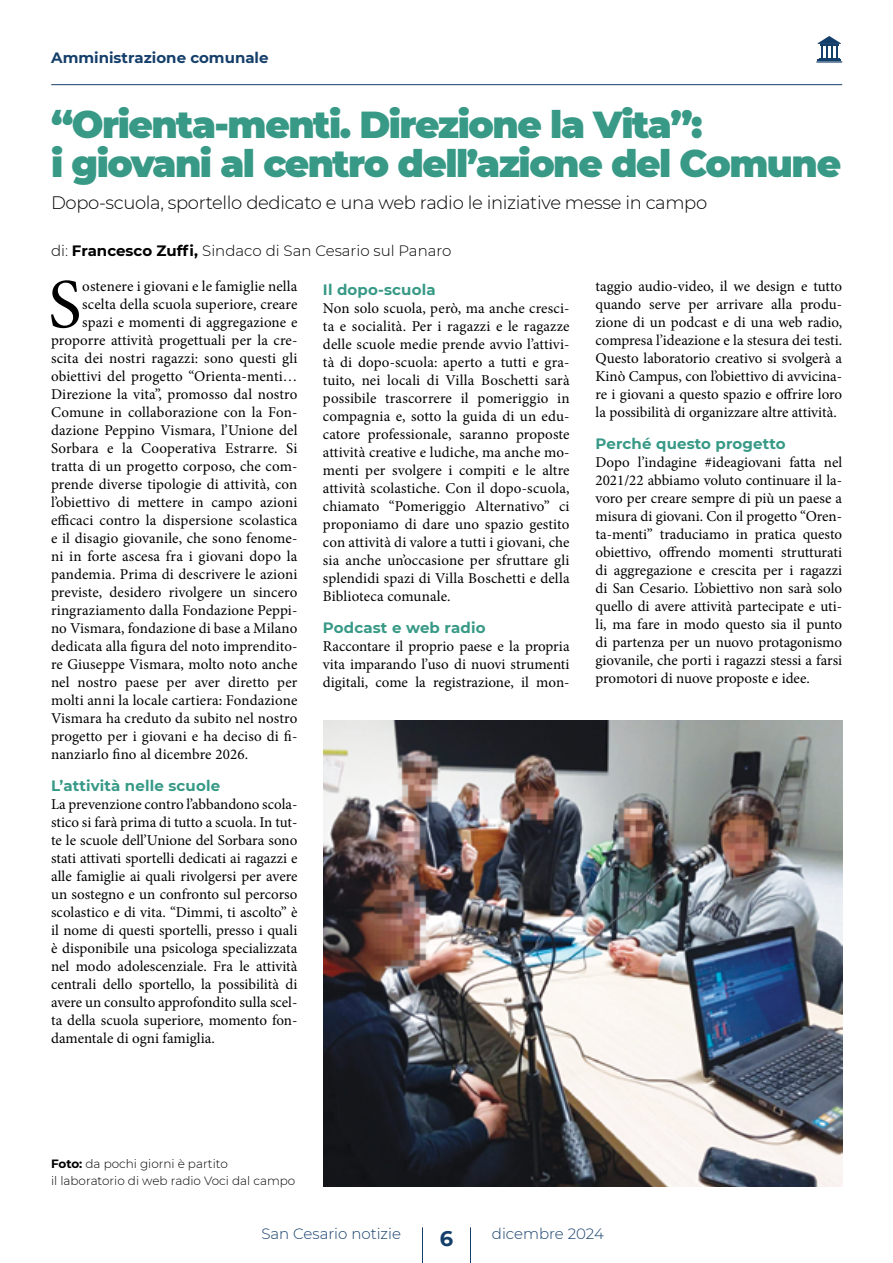
<style>
.page{position:relative;width:893px;height:1263px;background:#fff}
.page>*{position:absolute;margin:0;border:0;box-sizing:border-box;transform-origin:0 0}
.t1{font:70.35px "Minion Pro";color:#000}
.t2{font:900 37.5px/39px "Montserrat";letter-spacing:-.04em;color:#379986}
.t3{font:700 21px "Montserrat";color:#153f6b}
.t4{font:300 18px "Montserrat";letter-spacing:-.02em;color:#000}
.t5{font:15px/18px "Minion Pro";letter-spacing:.005em;color:#000;text-align:justify}
.t6{font:700 15px "Montserrat";letter-spacing:.01em;color:#379986}
.t7{font:300 15px "Montserrat";color:#000}
.t8{font:300 15px "Montserrat";color:#153f6b}
.t9{font:700 15px "Montserrat";color:#153f6b}
.t10{font:300 12px/16.5px "Montserrat";color:#000}
.s1{font-weight:700}
</style>
<div class="page">
<hr style="left:422px;top:1227px;width:1px;height:36px;background:#153f6b">
<hr style="left:470px;top:1227px;width:1px;height:36px;background:#153f6b">
<hr style="left:51px;top:84px;width:791px;height:1px;background:#153f6b">
<svg style="left:816px;top:36px;width:26px;height:27px"></svg>
<img style="left:323px;top:720px;width:519px;height:466px">
<p class="t9" style="left:51px;top:47px;width:219px">Amministrazione comunale</p>
<h2 class="t2" style="left:51px;top:102px;width:792px">“Orienta-menti. Direzione la Vita”:<br>i giovani al centro dell’azione del Comune</h2>
<p class="t4" style="left:51px;top:191px;width:658px">Dopo-scuola, sportello dedicato e una web radio le iniziative messe in campo</p>
<p class="t7" style="left:51px;top:240px;width:402px">di: <span class="s1">Francesco Zuffi,</span> Sindaco di San Cesario sul Panaro</p>
<h1 class="t1" style="left:48px;top:257px;width:35px">S</h1>
<p class="t5" style="left:82px;top:277px;width:217px">ostenere i giovani e le famiglie nella</p>
<p class="t5" style="left:82px;top:295px;width:217px">scelta della scuola superiore, creare</p>
<p class="t5" style="left:82px;top:313px;width:217px">spazi e momenti di aggregazione e</p>
<p class="t5" style="left:51px;top:331px;width:248px">proporre attività progettuali per la cre-</p>
<p class="t5" style="left:51px;top:349px;width:248px">scita dei nostri ragazzi: sono questi gli</p>
<p class="t5" style="left:51px;top:367px;width:248px">obiettivi del progetto “Orienta-menti…</p>
<p class="t5" style="left:51px;top:385px;width:248px">Direzione la vita”, promosso dal nostro</p>
<p class="t5" style="left:51px;top:403px;width:248px">Comune in collaborazione con la Fon-</p>
<p class="t5" style="left:51px;top:421px;width:248px">dazione Peppino Vismara, l’Unione del</p>
<p class="t5" style="left:51px;top:439px;width:248px">Sorbara e la Cooperativa Estrarre. Si</p>
<p class="t5" style="left:51px;top:457px;width:248px">tratta di un progetto corposo, che com-</p>
<p class="t5" style="left:51px;top:475px;width:248px">prende diverse tipologie di attività, con</p>
<p class="t5" style="left:51px;top:493px;width:248px">l’obiettivo di mettere in campo azioni</p>
<p class="t5" style="left:51px;top:511px;width:248px">efficaci contro la dispersione scolastica</p>
<p class="t5" style="left:51px;top:529px;width:248px">e il disagio giovanile, che sono fenome-</p>
<p class="t5" style="left:51px;top:547px;width:248px">ni in forte ascesa fra i giovani dopo la</p>
<p class="t5" style="left:51px;top:565px;width:248px">pandemia. Prima di descrivere le azioni</p>
<p class="t5" style="left:51px;top:583px;width:248px">previste, desidero rivolgere un sincero</p>
<p class="t5" style="left:51px;top:601px;width:248px">ringraziamento dalla Fondazione Peppi-</p>
<p class="t5" style="left:51px;top:619px;width:248px">no Vismara, fondazione di base a Milano</p>
<p class="t5" style="left:51px;top:637px;width:248px">dedicata alla figura del noto imprendito-</p>
<p class="t5" style="left:51px;top:655px;width:248px">re Giuseppe Vismara, molto noto anche</p>
<p class="t5" style="left:51px;top:673px;width:248px">nel nostro paese per aver diretto per</p>
<p class="t5" style="left:51px;top:691px;width:248px">molti anni la locale cartiera: Fondazione</p>
<p class="t5" style="left:51px;top:709px;width:248px">Vismara ha creduto da subito nel nostro</p>
<p class="t5" style="left:51px;top:727px;width:248px">progetto per i giovani e ha deciso di fi-</p>
<p class="t5" style="left:51px;top:745px;width:199px">nanziarlo fino al dicembre 2026.</p>
<p class="t6" style="left:51px;top:775px;width:171px">L’attività nelle scuole</p>
<p class="t5" style="left:51px;top:795px;width:248px">La prevenzione contro l’abbandono scola&shy;stico si farà prima di tutto a scuola. In tut&shy;te le scuole dell’Unione del Sorbara sono stati attivati sportelli dedicati ai ragazzi e alle famiglie ai quali rivolgersi per avere un sostegno e un confronto sul percorso scolastico e di vita. “Dimmi, ti ascolto” è il nome di questi sportelli, presso i quali è disponibile una psicologa specializzata nel modo adolescenziale. Fra le attività centrali dello sportello, la possibilità di avere un consulto approfondito sulla scel&shy;ta della scuola superiore, momento fon&shy;damentale di ogni famiglia.</p>
<p class="t6" style="left:323px;top:279px;width:114px">Il dopo-scuola</p>
<p class="t5" style="left:323px;top:299px;width:248px">Non solo scuola, però, ma anche cresci&shy;ta e socialità. Per i ragazzi e le ragazze delle scuole medie prende avvio l’attivi&shy;tà di dopo-scuola: aperto a tutti e gra&shy;tuito, nei locali di Villa Boschetti sarà possibile trascorrere il pomeriggio in compagnia e, sotto la guida di un edu&shy;catore professionale, saranno proposte attività creative e ludiche, ma anche mo&shy;menti per svolgere i compiti e le altre attività scolastiche. Con il dopo-scuola, chiamato “Pomeriggio Alternativo” ci proponiamo di dare uno spazio gestito con attività di valore a tutti i giovani, che sia anche un’occasione per sfruttare gli splendidi spazi di Villa Boschetti e della Biblioteca comunale.</p>
<p class="t6" style="left:323px;top:617px;width:164px">Podcast e web radio</p>
<p class="t5" style="left:323px;top:637px;width:248px">Raccontare il proprio paese e la propria vita imparando l’uso di nuovi strumenti digitali, come la registrazione, il mon-</p>
<p class="t5" style="left:595px;top:277px;width:248px">taggio audio-video, il we design e tutto quando serve per arrivare alla produ&shy;zione di un podcast e di una web radio, compresa l’ideazione e la stesura dei testi.<br>Questo laboratorio creativo si svolgerà a Kinò Campus, con l’obiettivo di avvicina&shy;re i giovani a questo spazio e offrire loro la possibilità di organizzare altre attività.</p>
<p class="t6" style="left:595px;top:433px;width:192px">Perché questo progetto</p>
<p class="t5" style="left:595px;top:453px;width:248px">Dopo l’indagine #ideagiovani fatta nel 2021/22 abbiamo voluto continuare il la&shy;voro per creare sempre di più un paese a misura di giovani. Con il progetto “Oren&shy;ta-menti” traduciamo in pratica questo obiettivo, offrendo momenti strutturati di aggregazione e crescita per i ragazzi di San Cesario. L’obiettivo non sarà solo quello di avere attività partecipate e uti&shy;li, ma fare in modo questo sia il punto di partenza per un nuovo protagonismo giovanile, che porti i ragazzi stessi a farsi promotori di nuove proposte e idee.</p>
<p class="t10" style="left:51px;top:1155px;width:246px"><span class="s1">Foto:</span> da pochi giorni è partito<br>il laboratorio di web radio Voci dal campo</p>
<p class="t8" style="left:261px;top:1223px;width:141px">San Cesario notizie</p>
<p class="t8" style="left:492px;top:1223px;width:113px">dicembre 2024</p>
<h3 class="t3" style="left:440px;top:1223px;width:15px">6</h3>
</div>
